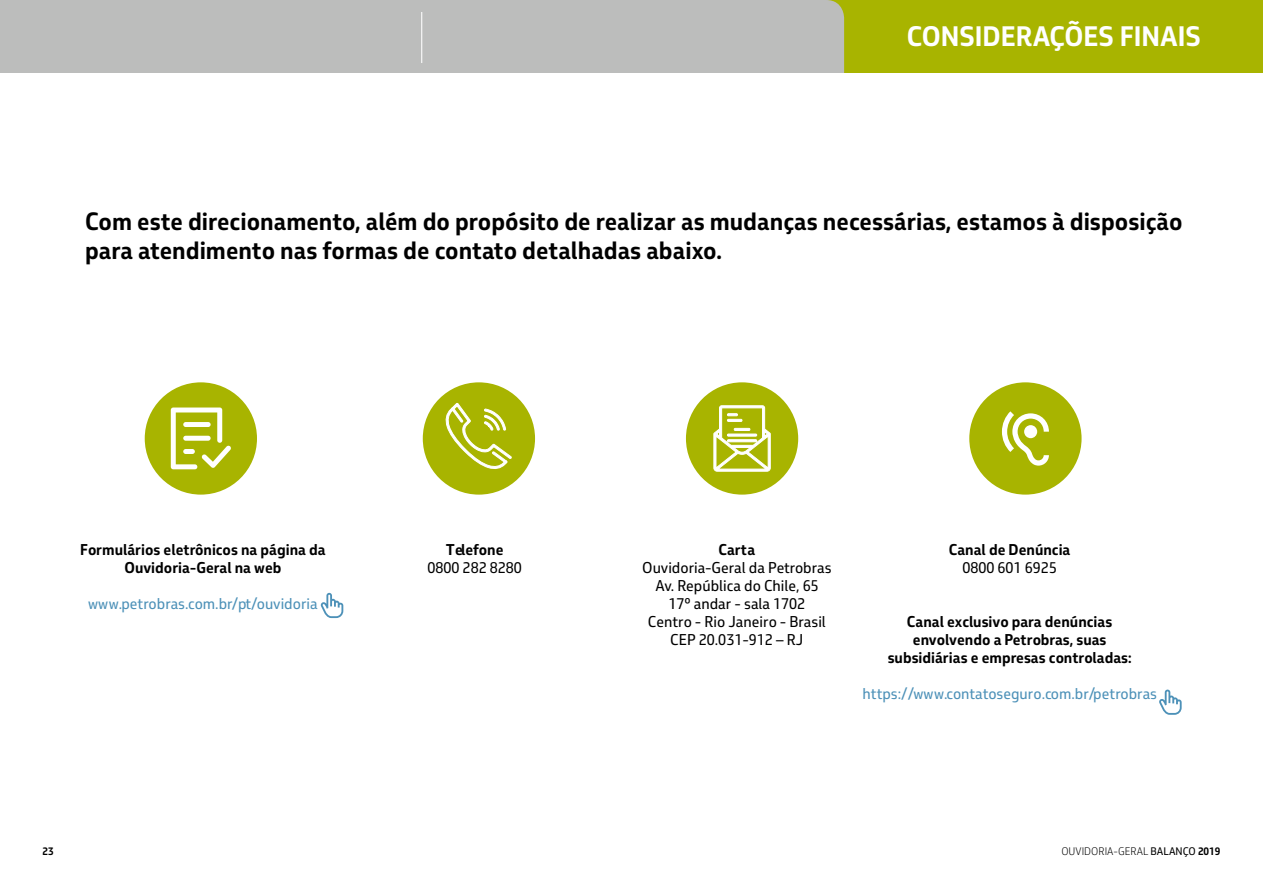
<style>
.page{position:relative;width:1263px;height:893px;background:#fff}
.page>*{position:absolute;margin:0;border:0;box-sizing:border-box;transform-origin:0 0}
.t1{font:700 27px "Petrobras Sans";color:#fff}
.t2{font:700 24px/28.8px "Petrobras Sans";color:#000}
.t3{font:700 15px/18px "Petrobras Sans";color:#000;text-align:center}
.t4{font:15px/18px "Petrobras Sans";color:#000;text-align:center}
.t5{font:15px "Petrobras Sans";color:#4d91b8}
.t6{font:300 10.5px "Petrobras Sans";color:#000}
.t7{font:700 10.5px "Petrobras Sans";color:#000}
.s1{font-weight:400}
.s2{font-weight:700}
</style>
<div class="page">
<div style="left:844px;top:0;width:419px;height:73px;background:#a8b400"></div>
<div style="left:0;top:0;width:844px;height:73px;background:#bcbdbc"></div>
<hr style="left:421px;top:12px;width:1px;height:51px;background:#fff">
<div style="left:423px;top:382px;width:112px;height:113px;background:#a8b400;border-radius:50%"></div>
<svg style="left:445px;top:403px;width:67px;height:66px"></svg>
<div style="left:145px;top:382px;width:112px;height:113px;background:#a8b400;border-radius:50%"></div>
<svg style="left:171px;top:407px;width:60px;height:62px"></svg>
<div style="left:686px;top:382px;width:112px;height:113px;background:#a8b400;border-radius:50%"></div>
<svg style="left:713px;top:405px;width:58px;height:67px"></svg>
<div style="left:734px;top:428px;width:16px;height:3px;border:1px solid #fff"></div>
<div style="left:727px;top:434px;width:30px;height:3px;border:1px solid #fff"></div>
<div style="left:727px;top:439px;width:30px;height:3px;border:1px solid #fff"></div>
<div style="left:969px;top:382px;width:112px;height:113px;background:#a8b400;border-radius:50%"></div>
<svg style="left:1002px;top:411px;width:47px;height:55px"></svg>
<svg style="left:320px;top:593px;width:23px;height:25px"></svg>
<svg style="left:1159px;top:690px;width:23px;height:25px"></svg>
<h1 class="t1" style="left:907px;top:19px;width:296px">CONSIDERAÇÕES FINAIS</h1>
<h2 class="t2" style="left:85px;top:206px;width:1099px">Com este direcionamento, além do propósito de realizar as mudanças necessárias, estamos à disposição para atendimento nas formas de contato detalhadas abaixo.</h2>
<p class="t3" style="left:80px;top:540px;width:247px">Formulários eletrônicos na página da<br>Ouvidoria-Geral na web</p>
<p class="t5" style="left:88px;top:594px;width:231px">www.petrobras.com.br/pt/ouvidoria</p>
<p class="t3" style="left:446px;top:540px;width:59px">Telefone</p>
<p class="t4" style="left:427px;top:558px;width:96px">0800 282 8280</p>
<p class="t3" style="left:718px;top:540px;width:38px">Carta</p>
<p class="t4" style="left:642px;top:558px;width:191px">Ouvidoria-Geral da Petrobras<br>Av. República do Chile, 65<br>17º andar - sala 1702<br>Centro - Rio Janeiro - Brasil<br>CEP 20.031-912 – RJ</p>
<p class="t3" style="left:949px;top:540px;width:123px">Canal de Denúncia</p>
<p class="t4" style="left:962px;top:558px;width:96px">0800 601 6925</p>
<p class="t3" style="left:888px;top:612px;width:245px">Canal exclusivo para denúncias envolvendo a Petrobras, suas subsidiárias e empresas controladas:</p>
<p class="t5" style="left:862px;top:684px;width:296px">https://www.contatoseguro.com.br/petrobras</p>
<p class="t7" style="left:43px;top:845px;width:13px">23</p>
<p class="t6" style="left:1061px;top:845px;width:161px">OUVIDORIA-GERAL <span class="s1">BALANÇO</span> <span class="s2">2019</span></p>
</div>
